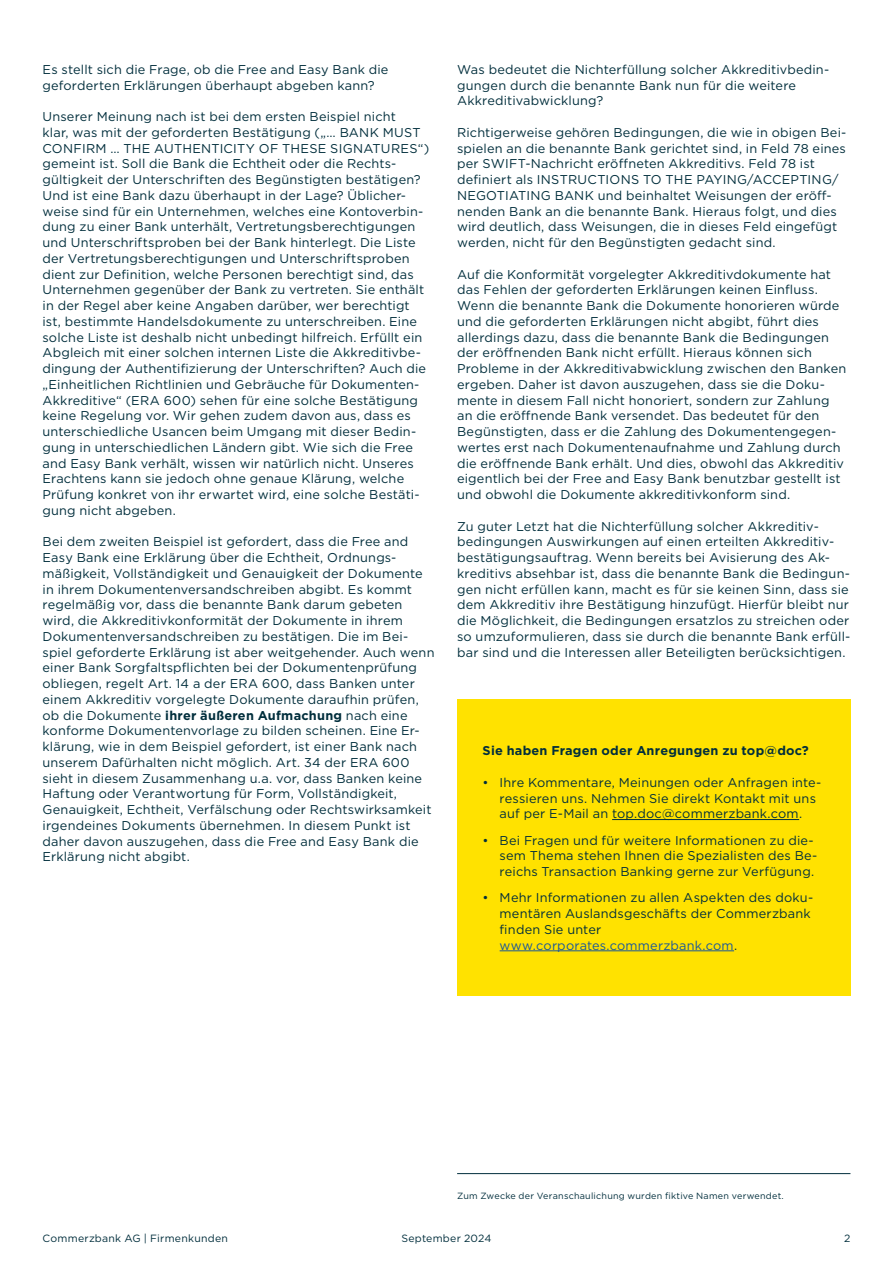
<style>
.page{position:relative;width:893px;height:1263px;background:#fff}
.page>*{position:absolute;margin:0;border:0;box-sizing:border-box;transform-origin:0 0}
.t1{font:12.75px/15.8px "Gotham";letter-spacing:.015em;color:#002e3c}
.t2{font:700 12.75px "Gotham";letter-spacing:.02em;color:#002e3c}
.t3{font:10.5px "Gotham";letter-spacing:.025em;color:#002e3c}
.t4{font:9px "Gotham";letter-spacing:.025em;color:#002e3c}
.s1{font-weight:700}
.s2{color:#1b5899}
</style>
<div class="page">
<div style="left:457px;top:700px;width:393px;height:296px;background:#ffe200"></div>
<hr style="left:612px;top:819px;width:187px;height:1px;background:#002e3c">
<hr style="left:500px;top:950px;width:234px;height:1px;background:#1b5899">
<hr style="left:457px;top:1173px;width:393px;height:1px;background:#002e3c">
<p class="t1" style="left:43px;top:61px;width:347px">Es stellt sich die Frage, ob die Free and Easy Bank die geforderten Erklärungen überhaupt abgeben kann?</p>
<p class="t1" style="left:43px;top:109px;width:388px">Unserer Meinung nach ist bei dem ersten Beispiel nicht<br>klar, was mit der geforderten Bestätigung („… BANK MUST CONFIRM … THE AUTHENTICITY OF THESE SIGNATURES“) gemeint ist. Soll die Bank die Echtheit oder die Rechts&shy;gültigkeit der Unterschriften des Begünstigten bestätigen?<br>Und ist eine Bank dazu überhaupt in der Lage? Üblicher&shy;weise sind für ein Unternehmen, welches eine Kontoverbin&shy;dung zu einer Bank unterhält, Vertretungsberechtigungen und Unterschriftsproben bei der Bank hinterlegt. Die Liste der Vertretungsberechtigungen und Unterschriftsproben dient zur Definition, welche Personen berechtigt sind, das Unternehmen gegenüber der Bank zu vertreten. Sie enthält in der Regel aber keine Angaben darüber, wer berechtigt ist, bestimmte Handelsdokumente zu unterschreiben. Eine solche Liste ist deshalb nicht unbedingt hilfreich. Erfüllt ein Abgleich mit einer solchen internen Liste die Akkreditivbe&shy;dingung der Authentifizierung der Unterschriften? Auch die „Einheitlichen Richtlinien und Gebräuche für Dokumenten-Akkreditive“ (ERA 600) sehen für eine solche Bestätigung keine Regelung vor. Wir gehen zudem davon aus, dass es unterschiedliche Usancen beim Umgang mit dieser Bedin&shy;gung in unterschiedlichen Ländern gibt. Wie sich die Free and Easy Bank verhält, wissen wir natürlich nicht. Unseres Erachtens kann sie jedoch ohne genaue Klärung, welche Prüfung konkret von ihr erwartet wird, eine solche Bestäti&shy;gung nicht abgeben.</p>
<p class="t1" style="left:43px;top:534px;width:393px">Bei dem zweiten Beispiel ist gefordert, dass die Free and Easy Bank eine Erklärung über die Echtheit, Ordnungs&shy;mäßigkeit, Vollständigkeit und Genauigkeit der Dokumente in ihrem Dokumentenversandschreiben abgibt. Es kommt regelmäßig vor, dass die benannte Bank darum gebeten wird, die Akkreditivkonformität der Dokumente in ihrem Dokumentenversandschreiben zu bestätigen. Die im Bei&shy;spiel geforderte Erklärung ist aber weitgehender. Auch wenn einer Bank Sorgfaltspflichten bei der Dokumentenprüfung obliegen, regelt Art. 14 a der ERA 600, dass Banken unter einem Akkreditiv vorgelegte Dokumente daraufhin prüfen, ob die Dokumente <span class="s1">ihrer äußeren Aufmachung</span> nach eine konforme Dokumentenvorlage zu bilden scheinen. Eine Er&shy;klärung, wie in dem Beispiel gefordert, ist einer Bank nach unserem Dafürhalten nicht möglich. Art. 34 der ERA 600 sieht in diesem Zusammenhang u.a. vor, dass Banken keine Haftung oder Verantwortung für Form, Vollständigkeit, Genauigkeit, Echtheit, Verfälschung oder Rechtswirksamkeit irgendeines Dokuments übernehmen. In diesem Punkt ist daher davon auszugehen, dass die Free and Easy Bank die Erklärung nicht abgibt.</p>
<p class="t1" style="left:457px;top:61px;width:374px">Was bedeutet die Nichterfüllung solcher Akkreditivbedin&shy;gungen durch die benannte Bank nun für die weitere<br>Akkreditivabwicklung?</p>
<p class="t1" style="left:457px;top:124px;width:391px">Richtigerweise gehören Bedingungen, die wie in obigen Bei&shy;spielen an die benannte Bank gerichtet sind, in Feld 78 eines per SWIFT-Nachricht eröffneten Akkreditivs. Feld 78 ist definiert als INSTRUCTIONS TO THE PAYING/ACCEPTING/ NEGOTIATING BANK und beinhaltet Weisungen der eröff&shy;nenden Bank an die benannte Bank. Hieraus folgt, und dies wird deutlich, dass Weisungen, die in dieses Feld eingefügt werden, nicht für den Begünstigten gedacht sind.</p>
<p class="t1" style="left:457px;top:266px;width:391px">Auf die Konformität vorgelegter Akkreditivdokumente hat das Fehlen der geforderten Erklärungen keinen Einfluss.<br>Wenn die benannte Bank die Dokumente honorieren würde und die geforderten Erklärungen nicht abgibt, führt dies allerdings dazu, dass die benannte Bank die Bedingungen der eröffnenden Bank nicht erfüllt. Hieraus können sich Probleme in der Akkreditivabwicklung zwischen den Banken ergeben. Daher ist davon auszugehen, dass sie die Doku&shy;mente in diesem Fall nicht honoriert, sondern zur Zahlung an die eröffnende Bank versendet. Das bedeutet für den Begünstigten, dass er die Zahlung des Dokumentengegen&shy;wertes erst nach Dokumentenaufnahme und Zahlung durch die eröffnende Bank erhält. Und dies, obwohl das Akkreditiv eigentlich bei der Free and Easy Bank benutzbar gestellt ist und obwohl die Dokumente akkreditivkonform sind.</p>
<p class="t1" style="left:457px;top:518px;width:395px">Zu guter Letzt hat die Nichterfüllung solcher Akkreditiv&shy;bedingungen Auswirkungen auf einen erteilten Akkreditiv&shy;bestätigungsauftrag. Wenn bereits bei Avisierung des Ak&shy;kreditivs absehbar ist, dass die benannte Bank die Bedingun&shy;gen nicht erfüllen kann, macht es für sie keinen Sinn, dass sie dem Akkreditiv ihre Bestätigung hinzufügt. Hierfür bleibt nur die Möglichkeit, die Bedingungen ersatzlos zu streichen oder so umzuformulieren, dass sie durch die benannte Bank erfüll&shy;bar sind und die Interessen aller Beteiligten berücksichtigen.</p>
<p class="t2" style="left:483px;top:742px;width:328px">Sie haben Fragen oder Anregungen zu top@doc?</p>
<p class="t1" style="left:500px;top:774px;width:323px;text-indent:-17px">• Ihre Kommentare, Meinungen oder Anfragen inte&shy;ressieren uns. Nehmen Sie direkt Kontakt mit uns auf per E-Mail an top.doc@commerzbank.com.</p>
<p class="t1" style="left:500px;top:832px;width:319px;text-indent:-17px">• Bei Fragen und für weitere Informationen zu die&shy;sem Thema stehen Ihnen die Spezialisten des Be&shy;reichs Transaction Banking gerne zur Verfügung.</p>
<p class="t1" style="left:500px;top:890px;width:315px;text-indent:-17px">• Mehr Informationen zu allen Aspekten des doku&shy;mentären Auslandsgeschäfts der Commerzbank finden Sie unter <span class="s2">www.corporates.commerzbank.com</span>.</p>
<p class="t4" style="left:457px;top:1190px;width:328px">Zum Zwecke der Veranschaulichung wurden fiktive Namen verwendet.</p>
<p class="t3" style="left:43px;top:1231px;width:187px">Commerzbank AG | Firmenkunden</p>
<p class="t3" style="left:401px;top:1231px;width:92px">September 2024</p>
<p class="t3" style="left:844px;top:1231px;width:8px">2</p>
</div>
